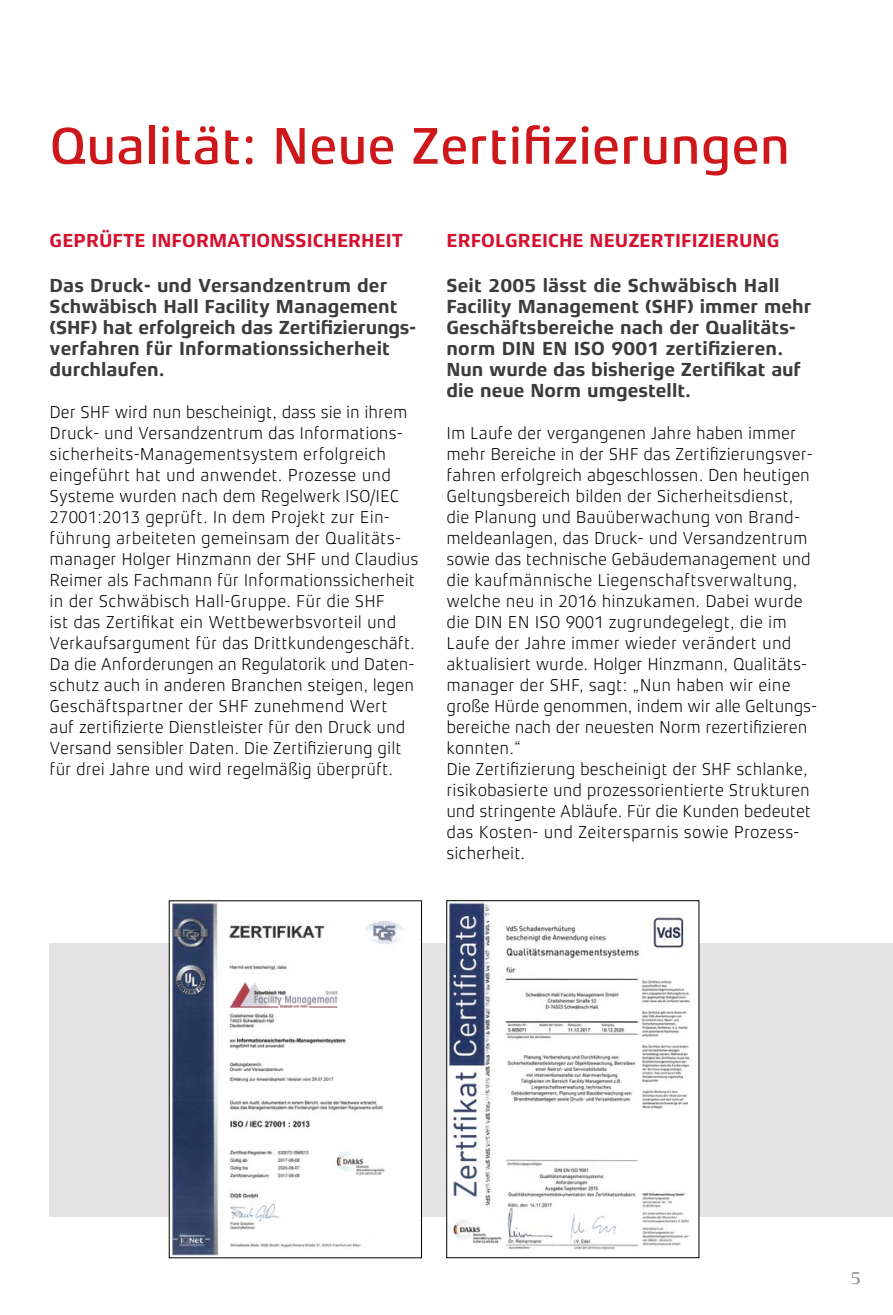
<style>
.page{position:relative;width:893px;height:1315px;background:#fff}
.page>*{position:absolute;margin:0;border:0;box-sizing:border-box;transform-origin:0 0}
.FINAL-Headline{font:500 52.5px "Xenois Sans Pro";color:#cd171a}
.FINAL-Intro{font:700 19.25px/21px "Xenois Sans Pro";color:#3c3c3b}
.FINAL-Zwischenheadli{font:700 19.25px "Xenois Sans Pro";color:#d51130}
.FINAL-Intro-2{font:700 19.25px "Xenois Sans Pro";color:#d51130}
.FINAL-Fließtext{font:300 17.5px/21px "Xenois Sans Pro";color:#000}
.t1{font:500 17.5px "Xenois Serif Pro";color:#878787}
</style>
<div class="page">
<div style="left:50px;top:943px;width:843px;height:273px;background:#e3e3e3"></div>
<img style="left:448px;top:902px;width:249px;height:348px">
<div style="left:446px;top:900px;width:253px;height:358px;border:1px solid #000"></div>
<img style="left:171px;top:903px;width:249px;height:353px">
<p class="FINAL-Headline" style="left:50px;top:116px;width:742px">Qualität: Neue Zertifizierungen</p>
<p class="FINAL-Zwischenheadli" style="left:50px;top:229px;width:355px">GEPRÜFTE INFORMATIONSSICHERHEIT</p>
<p class="FINAL-Intro" style="left:50px;top:275px;width:368px">Das Druck- und Versandzentrum der Schwäbisch Hall Facility Management (SHF) hat erfolgreich das Zertifizierungs&shy;verfahren für Informationssicherheit durchlaufen.</p>
<p class="FINAL-Fließtext" style="left:50px;top:402px;width:370px">Der SHF wird nun bescheinigt, dass sie in ihrem Druck- und Versandzentrum das Informations&shy;sicherheits-Managementsystem erfolgreich eingeführt hat und anwendet. Prozesse und Systeme wurden nach dem Regelwerk ISO/IEC 27001:2013 geprüft. In dem Projekt zur Ein&shy;führung arbeiteten gemeinsam der Qualitäts&shy;manager Holger Hinzmann der SHF und Claudius Reimer als Fachmann für Informationssicherheit in der Schwäbisch Hall-Gruppe. Für die SHF<br>ist das Zertifikat ein Wettbewerbsvorteil und Verkaufsargument für das Drittkundengeschäft.<br>Da die Anforderungen an Regulatorik und Daten&shy;schutz auch in anderen Branchen steigen, legen Geschäftspartner der SHF zunehmend Wert<br>auf zertifizierte Dienstleister für den Druck und Versand sensibler Daten. Die Zertifizierung gilt für drei Jahre und wird regelmäßig überprüft.</p>
<p class="FINAL-Intro-2" style="left:446px;top:229px;width:334px">ERFOLGREICHE NEUZERTIFIZIERUNG</p>
<p class="FINAL-Intro" style="left:446px;top:275px;width:367px">Seit 2005 lässt die Schwäbisch Hall Facility Management (SHF) immer mehr Geschäftsbereiche nach der Qualitäts&shy;norm DIN EN ISO 9001 zertifizieren.<br>Nun wurde das bisherige Zertifikat auf die neue Norm umgestellt.</p>
<p class="FINAL-Fließtext" style="left:446px;top:423px;width:372px">Im Laufe der vergangenen Jahre haben immer mehr Bereiche in der SHF das Zertifizierungsver&shy;fahren erfolgreich abgeschlossen. Den heutigen Geltungsbereich bilden der Sicherheitsdienst, die Planung und Bauüberwachung von Brand&shy;meldeanlagen, das Druck- und Versandzentrum sowie das technische Gebäudemanagement und die kaufmännische Liegenschaftsverwaltung, welche neu in 2016 hinzukamen. Dabei wurde die DIN EN ISO 9001 zugrundegelegt, die im Laufe der Jahre immer wieder verändert und aktualisiert wurde. Holger Hinzmann, Qualitäts&shy;manager der SHF, sagt: „Nun haben wir eine große Hürde genommen, indem wir alle Geltungs&shy;bereiche nach der neuesten Norm rezertifizieren konnten.“</p>
<p class="FINAL-Fließtext" style="left:446px;top:759px;width:366px">Die Zertifizierung bescheinigt der SHF schlanke, risikobasierte und prozessorientierte Strukturen und stringente Abläufe. Für die Kunden bedeutet das Kosten- und Zeitersparnis sowie Prozess&shy;sicherheit.</p>
<p class="t1" style="left:851px;top:1268px;width:12px">5</p>
</div>
